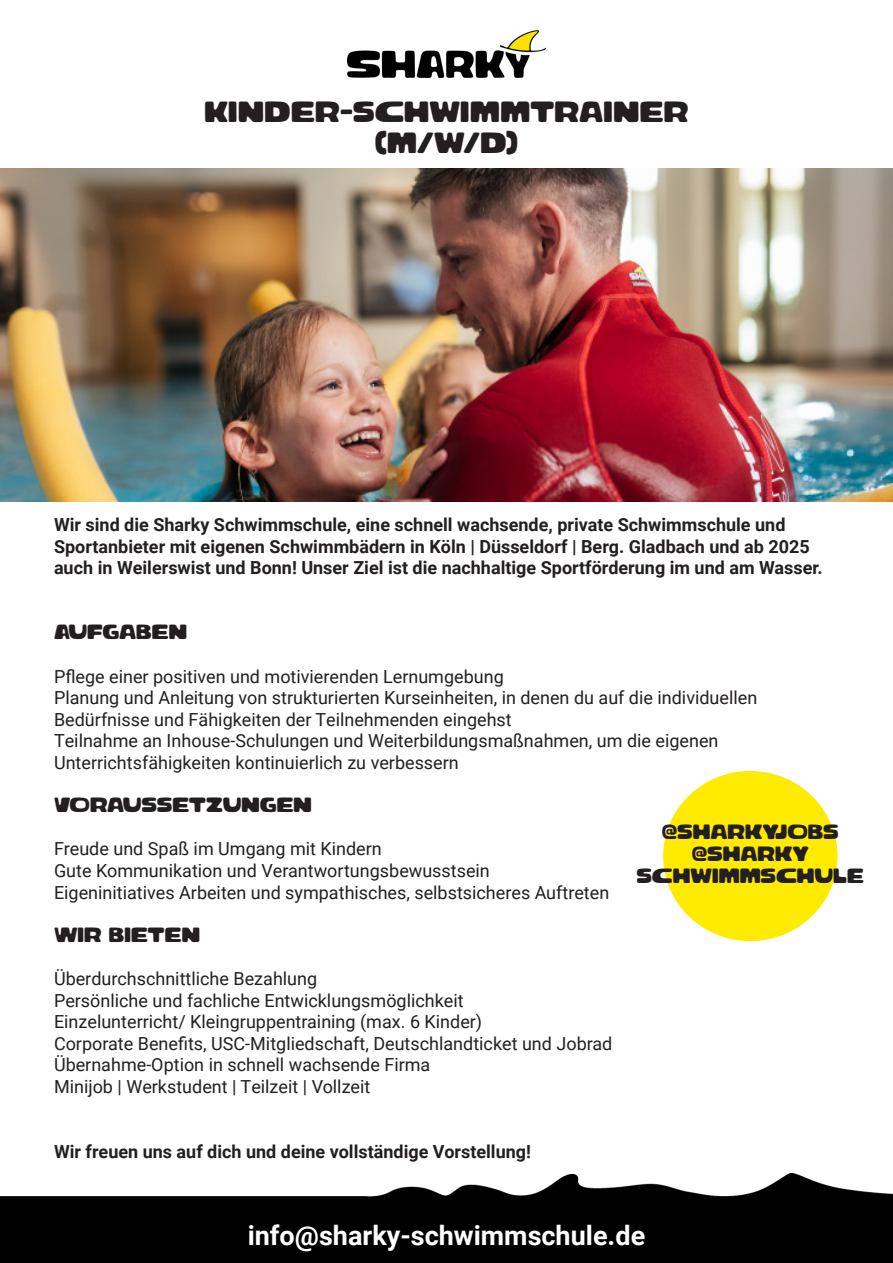
<style>
.page{position:relative;width:893px;height:1263px;background:#fff}
.page>*{position:absolute;margin:0;border:0;box-sizing:border-box;transform-origin:0 0}
.t1{font:700 27px "Roboto";color:#fff}
.t2{font:25.5px "Bracheos";color:#231f20}
.t3{font:18px "Roboto";color:#231f20}
.t4{font:700 18px/21.6px "Roboto";color:#231f20}
.t5{font:18px "Bracheos";color:#231f20}
</style>
<div class="page">
<img style="left:0;top:1174px;width:893px;height:88px">
<img style="left:347px;top:31px;width:198px;height:46px">
<img style="left:0;top:168px;width:893px;height:334px">
<div style="left:662px;top:770px;width:176px;height:172px;background:#ffeb00;border-radius:50%"></div>
<p class="t2" style="left:204px;top:98px;width:486px">KINDER-SCHWIMMTRAINER</p>
<p class="t2" style="left:375px;top:129px;width:145px">(M/W/D)</p>
<p class="t4" style="left:54px;top:513px;width:770px">Wir sind die Sharky Schwimmschule, eine schnell wachsende, private Schwimmschule und<br>Sportanbieter mit eigenen Schwimmbädern in Köln | Düsseldorf | Berg. Gladbach und ab 2025 auch in Weilerswist und Bonn! Unser Ziel ist die nachhaltige Sportförderung im und am Wasser.</p>
<p class="t5" style="left:54px;top:622px;width:134px">AUFGABEN</p>
<p class="t3" style="left:54px;top:663px;width:451px">Pflege einer positiven und motivierenden Lernumgebung</p>
<p class="t3" style="left:54px;top:685px;width:705px">Planung und Anleitung von strukturierten Kurseinheiten, in denen du auf die individuellen</p>
<p class="t3" style="left:54px;top:707px;width:459px">Bedürfnisse und Fähigkeiten der Teilnehmenden eingehst</p>
<p class="t3" style="left:54px;top:728px;width:666px">Teilnahme an Inhouse-Schulungen und Weiterbildungsmaßnahmen, um die eigenen</p>
<p class="t3" style="left:54px;top:750px;width:406px">Unterrichtsfähigkeiten kontinuierlich zu verbessern</p>
<p class="t5" style="left:54px;top:795px;width:259px">VORAUSSETZUNGEN</p>
<p class="t3" style="left:54px;top:836px;width:329px">Freude und Spaß im Umgang mit Kindern</p>
<p class="t3" style="left:54px;top:858px;width:437px">Gute Kommunikation und Verantwortungsbewusstsein</p>
<p class="t3" style="left:54px;top:879px;width:557px">Eigeninitiatives Arbeiten und sympathisches, selbstsicheres Auftreten</p>
<p class="t5" style="left:54px;top:925px;width:147px">WIR BIETEN</p>
<p class="t3" style="left:54px;top:966px;width:265px">Überdurchschnittliche Bezahlung</p>
<p class="t3" style="left:54px;top:987px;width:411px">Persönliche und fachliche Entwicklungsmöglichkeit</p>
<p class="t3" style="left:54px;top:1009px;width:430px">Einzelunterricht/ Kleingruppentraining (max. 6 Kinder)</p>
<p class="t3" style="left:54px;top:1031px;width:560px">Corporate Benefits, USC-Mitgliedschaft, Deutschlandticket und Jobrad</p>
<p class="t3" style="left:54px;top:1052px;width:378px">Übernahme-Option in schnell wachsende Firma</p>
<p class="t3" style="left:54px;top:1074px;width:318px">Minijob | Werkstudent | Teilzeit | Vollzeit</p>
<p class="t5" style="left:662px;top:823px;width:179px">@SHARKYJOBS</p>
<p class="t5" style="left:692px;top:844px;width:119px">@SHARKY</p>
<p class="t5" style="left:636px;top:866px;width:229px">SCHWIMMSCHULE</p>
<p class="t4" style="left:54px;top:1140px;width:479px">Wir freuen uns auf dich und deine vollständige Vorstellung!</p>
<p class="t1" style="left:248px;top:1216px;width:399px">info@sharky-schwimmschule.de</p>
</div>
